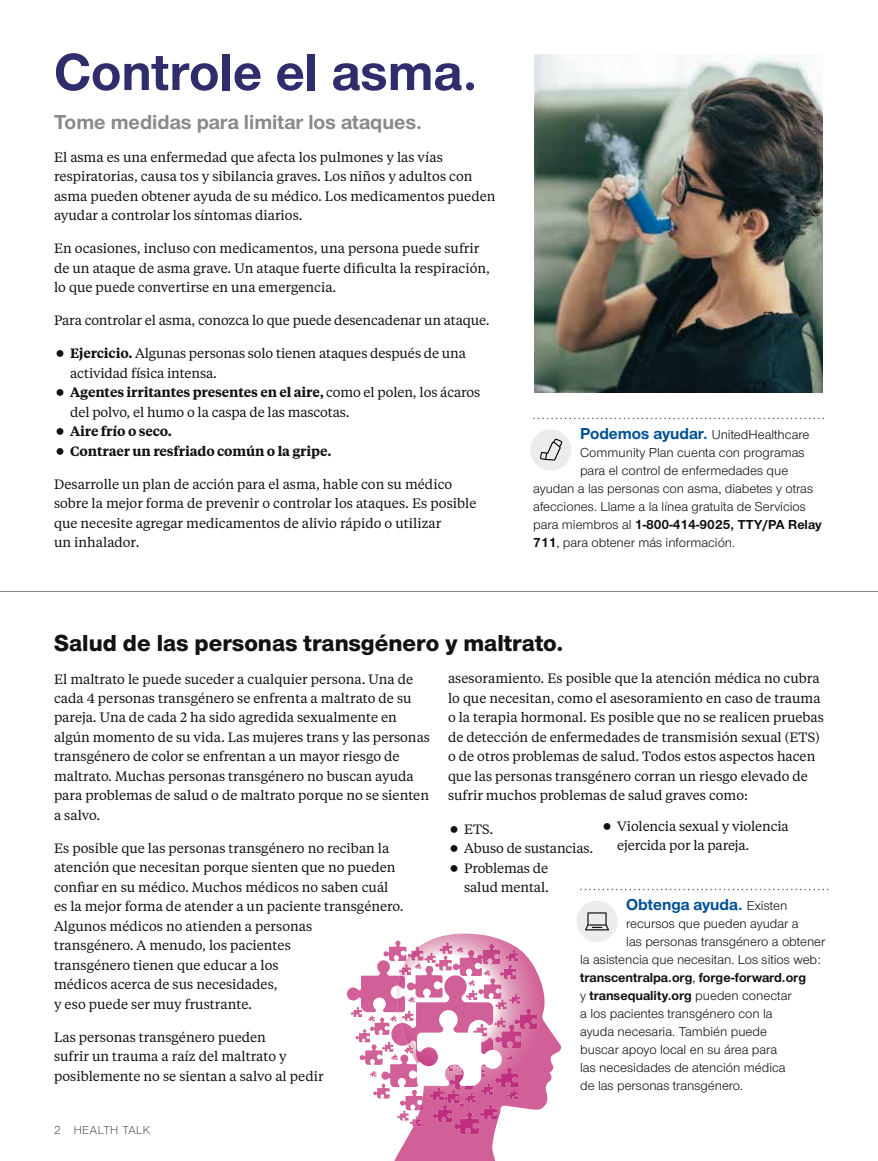
<style>
.page{position:relative;width:878px;height:1161px;background:#fff}
.page>*{position:absolute;margin:0;border:0;box-sizing:border-box;transform-origin:0 0}
.t1{font:700 54px "UHC Sans";color:#302d6d}
.t2{font:800 24px "UHC Sans";color:#121212}
.t3{font:700 21px "UHC Sans";color:#888a8a}
.t4{font:700 16.5px "UHC Sans";color:#005195}
.t5{font:13.5px/19.5px "UHC Serif Text";color:#121212}
.t6{font:13.5px "UHC Sans";color:#121212}
.t7{font:700 13.5px "UHC Sans";color:#121212}
.t8{font:600 13.5px/19.5px "UHC Serif Text";letter-spacing:-.01em;color:#121212}
.t9{font:300 12px "UHC Sans";letter-spacing:.04em;color:#121212}
.s1{font-weight:600}
.s2{font-weight:700;font-size:16.5px;color:#005195}
.s3{font-weight:400}
.s4{font-weight:700}
.s5{font-weight:400;font-size:13.5px;color:#121212}
</style>
<div class="page">
<img style="left:534px;top:54px;width:288px;height:338px">
<svg style="left:394px;top:933px;width:167px;height:228px"></svg>
<img style="left:402px;top:934px;width:62px;height:7px">
<img style="left:520px;top:1029px;width:1px;height:19px">
<img style="left:520px;top:1009px;width:17px;height:20px">
<img style="left:454px;top:1126px;width:25px;height:8px">
<svg style="left:347px;top:941px;width:173px;height:185px"></svg>
<svg style="left:580px;top:889px;width:248px;height:1px"></svg>
<div style="left:576px;top:901px;width:41px;height:41px;background:#ebeceb;border-radius:50%"></div>
<svg style="left:585px;top:912px;width:24px;height:18px"></svg>
<hr style="left:0;top:591px;width:878px;height:1px;background:#888a8a">
<svg style="left:533px;top:418px;width:290px;height:1px"></svg>
<div style="left:530px;top:429px;width:41px;height:42px;background:#ebeceb;border-radius:50%"></div>
<svg style="left:540px;top:438px;width:22px;height:23px"></svg>
<h1 class="t1" style="left:54px;top:36px;width:425px">Controle el asma.</h1>
<h3 class="t3" style="left:54px;top:108px;width:369px">Tome medidas para limitar los ataques.</h3>
<p class="t5" style="left:54px;top:147px;width:443px">El asma es una enfermedad que afecta los pulmones y las vías respiratorias, causa tos y sibilancia graves. Los niños y adultos con asma pueden obtener ayuda de su médico. Los medicamentos pueden ayudar a controlar los síntomas diarios.</p>
<p class="t5" style="left:54px;top:238px;width:437px">En ocasiones, incluso con medicamentos, una persona puede sufrir de un ataque de asma grave. Un ataque fuerte dificulta la respiración, lo que puede convertirse en una emergencia.</p>
<p class="t5" style="left:54px;top:310px;width:437px">Para controlar el asma, conozca lo que puede desencadenar un ataque.</p>
<p class="t5" style="left:70px;top:343px;width:411px"><span class="s1">Ejercicio.</span> Algunas personas solo tienen ataques después de una actividad física intensa.<br><span class="s1">Agentes irritantes presentes en el aire,</span> como el polen, los ácaros del polvo, el humo o la caspa de las mascotas.</p>
<p class="t8" style="left:70px;top:421px;width:263px">Aire frío o seco.<br>Contraer un resfriado común o la gripe.</p>
<p class="t5" style="left:54px;top:474px;width:424px">Desarrolle un plan de acción para el asma, hable con su médico sobre la mejor forma de prevenir o controlar los ataques. Es posible que necesite agregar medicamentos de alivio rápido o utilizar<br>un inhalador.</p>
<p class="t6" style="left:580px;top:426px;width:231px"><span class="s2">Podemos ayudar.</span> UnitedHealthcare</p>
<p class="t6" style="left:580px;top:444px;width:226px">Community Plan cuenta con programas</p>
<p class="t6" style="left:580px;top:462px;width:210px">para el control de enfermedades que</p>
<p class="t6" style="left:533px;top:480px;width:281px">ayudan a las personas con asma, diabetes y otras</p>
<p class="t6" style="left:533px;top:498px;width:274px">afecciones. Llame a la línea gratuita de Servicios</p>
<p class="t7" style="left:533px;top:516px;width:290px"><span class="s3">para miembros al</span> 1-800-414-9025, TTY/PA Relay</p>
<p class="t6" style="left:533px;top:534px;width:203px"><span class="s4">711</span>, para obtener más información.</p>
<h2 class="t2" style="left:54px;top:626px;width:511px">Salud de las personas transgénero y maltrato.</h2>
<p class="t5" style="left:54px;top:668px;width:377px">El maltrato le puede suceder a cualquier persona. Una de cada 4 personas transgénero se enfrenta a maltrato de su pareja. Una de cada 2 ha sido agredida sexualmente en algún momento de su vida. Las mujeres trans y las personas transgénero de color se enfrentan a un mayor riesgo de maltrato. Muchas personas transgénero no buscan ayuda para problemas de salud o de maltrato porque no se sienten a salvo.</p>
<p class="t5" style="left:54px;top:838px;width:351px">Es posible que las personas transgénero no reciban la atención que necesitan porque sienten que no pueden confiar en su médico. Muchos médicos no saben cuál es la mejor forma de atender a un paciente transgénero.<br>Algunos médicos no atienden a personas<br>transgénero. A menudo, los pacientes<br>transgénero tienen que educar a los<br>médicos acerca de sus necesidades,<br>y eso puede ser muy frustrante.</p>
<p class="t5" style="left:54px;top:1027px;width:271px">Las personas transgénero pueden<br>sufrir un trauma a raíz del maltrato y posiblemente no se sientan a salvo al pedir</p>
<p class="t5" style="left:448px;top:668px;width:377px">asesoramiento. Es posible que la atención médica no cubra lo que necesitan, como el asesoramiento en caso de trauma o la terapia hormonal. Es posible que no se realicen pruebas de detección de enfermedades de transmisión sexual (ETS) o de otros problemas de salud. Todos estos aspectos hacen que las personas transgénero corran un riesgo elevado de sufrir muchos problemas de salud graves como:</p>
<p class="t5" style="left:464px;top:818px;width:131px">ETS.<br>Abuso de sustancias.<br>Problemas de<br>salud mental.</p>
<p class="t4" style="left:626px;top:894px;width:162px">Obtenga ayuda. <span class="s5">Existen</span></p>
<p class="t6" style="left:626px;top:915px;width:174px">recursos que pueden ayudar a</p>
<p class="t6" style="left:626px;top:933px;width:200px">las personas transgénero a obtener</p>
<p class="t6" style="left:580px;top:951px;width:242px">la asistencia que necesitan. Los sitios web:</p>
<p class="t7" style="left:580px;top:969px;width:227px">transcentralpa.org<span class="s3">,</span> forge-forward.org</p>
<p class="t7" style="left:580px;top:987px;width:213px"><span class="s3">y</span> transequality.org <span class="s3">pueden conectar</span></p>
<p class="t6" style="left:580px;top:1005px;width:194px">a los pacientes transgénero con la</p>
<p class="t6" style="left:580px;top:1023px;width:188px">ayuda necesaria. También puede</p>
<p class="t6" style="left:580px;top:1041px;width:198px">buscar apoyo local en su área para</p>
<p class="t6" style="left:580px;top:1059px;width:207px">las necesidades de atención médica</p>
<p class="t6" style="left:580px;top:1077px;width:164px">de las personas transgénero.</p>
<p class="t5" style="left:617px;top:816px;width:173px">Violencia sexual y violencia ejercida por la pareja.</p>
<p class="t9" style="left:54px;top:1122px;width:98px">2 HEALTH TALK</p>
</div>
